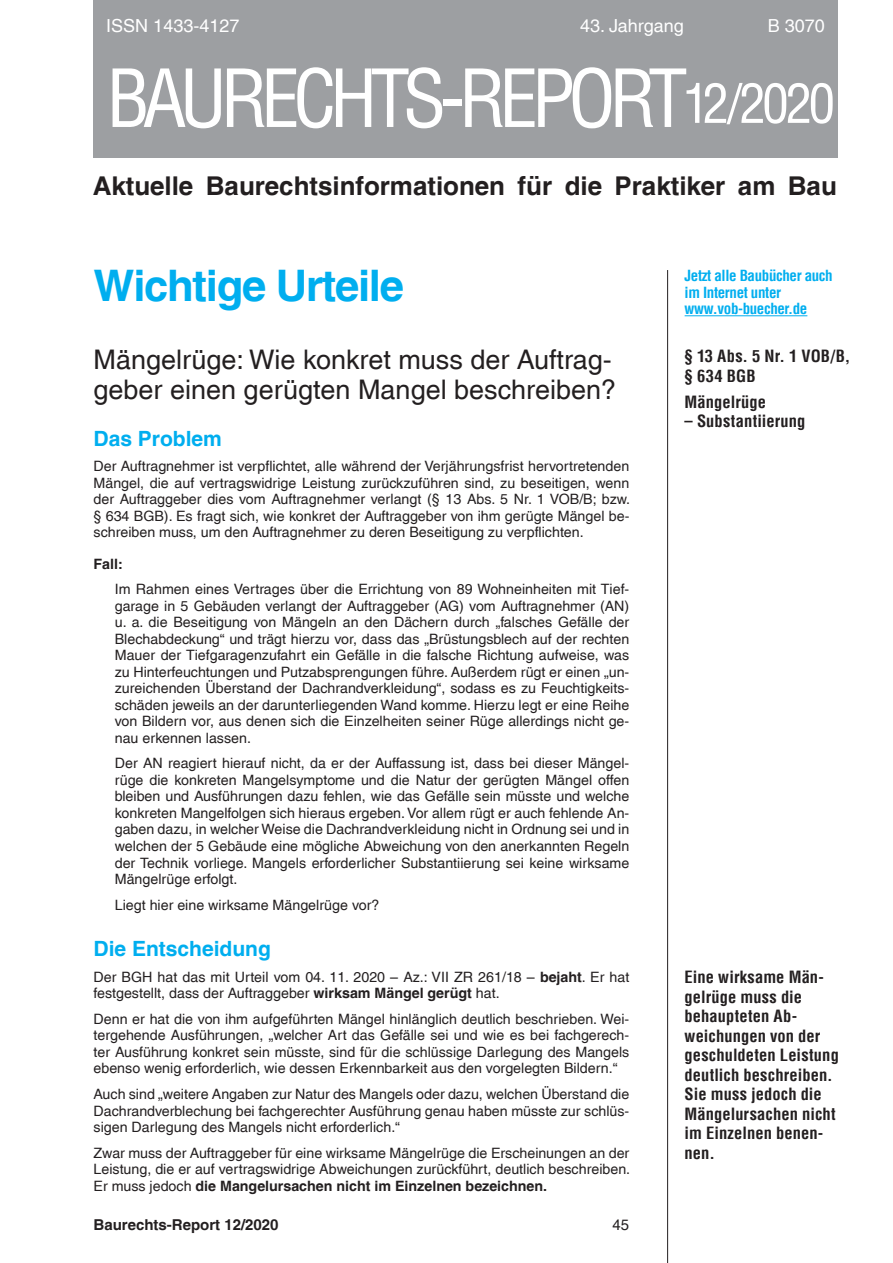
<style>
.page{position:relative;width:893px;height:1263px;background:#fff}
.page>*{position:absolute;margin:0;border:0;box-sizing:border-box;transform-origin:0 0}
.t1{font:condensed 78px "Helvetica LT";letter-spacing:-.09em;color:#fff}
.t2{font:condensed 53.25px "Helvetica LT";letter-spacing:-.07em;color:#fff}
.t3{font:700 43.5px "Helvetica";letter-spacing:-.03em;color:#00aeef}
.t4{font:27px/30px "Helvetica";color:#231f20}
.t5{font:700 25.8px "Helvetica";color:#231f20}
.t6{font:700 21px "Helvetica";color:#00aeef}
.t7{font:18px "Helvetica";color:#fff}
.t8{font:700 condensed 16.5px/19.5px "Helvetica LT";letter-spacing:.005em;color:#231f20}
.t9{font:700 condensed 15px/16.5px "Helvetica LT";letter-spacing:-.025em;color:#00aeef}
.t10{font:700 15px "Helvetica";color:#231f20}
.t11{font:15px "Helvetica";color:#231f20}
.t12{font:14.25px/16.5px "Helvetica";color:#231f20;text-align:justify}
.t13{font:700 14.25px "Helvetica";color:#231f20}
.s1{font-weight:700}
</style>
<div class="page">
<hr style="left:667px;top:270px;width:1px;height:993px;background:#231f20">
<div style="left:93px;top:0;width:744px;height:157px;background:#9d9fa2"></div>
<hr style="left:685px;top:315px;width:122px;height:1px;background:#00aeef">
<p class="t7" style="left:106px;top:15px;width:135px">ISSN 1433-4127</p>
<p class="t7" style="left:580px;top:15px;width:105px">43. Jahrgang</p>
<p class="t7" style="left:768px;top:15px;width:59px">B 3070</p>
<h1 class="t1" style="left:106px;top:50px;width:582px">BAURECHTS-REPORT</h1>
<h2 class="t2" style="left:683px;top:70px;width:154px">12/2020</h2>
<h3 class="t5" style="left:93px;top:170px;width:746px">Aktuelle Baurechtsinformationen für die Praktiker am Bau</h3>
<h3 class="t3" style="left:94px;top:259px;width:312px">Wichtige Urteile</h3>
<h3 class="t4" style="left:94px;top:345px;width:524px">Mängelrüge: Wie konkret muss der Auftrag&shy;geber einen gerügten Mangel beschreiben?</h3>
<h3 class="t6" style="left:94px;top:425px;width:130px">Das Problem</h3>
<p class="t12" style="left:94px;top:458px;width:538px">Der Auftragnehmer ist verpflichtet, alle während der Verjährungsfrist hervortretenden Mängel, die auf vertragswidrige Leistung zurückzuführen sind, zu beseitigen, wenn der Auftraggeber dies vom Auftragnehmer verlangt (§ 13 Abs. 5 Nr. 1 VOB/B; bzw. § 634 BGB). Es fragt sich, wie konkret der Auftraggeber von ihm gerügte Mängel be&shy;schreiben muss, um den Auftragnehmer zu deren Beseitigung zu verpflichten.</p>
<p class="t13" style="left:94px;top:555px;width:31px">Fall:</p>
<p class="t12" style="left:115px;top:581px;width:516px">Im Rahmen eines Vertrages über die Errichtung von 89 Wohneinheiten mit Tief&shy;garage in 5 Gebäuden verlangt der Auftraggeber (AG) vom Auftragnehmer (AN) u. a. die Beseitigung von Mängeln an den Dächern durch „falsches Gefälle der Blechabdeckung“ und trägt hierzu vor, dass das „Brüstungsblech auf der rechten Mauer der Tiefgaragenzufahrt ein Gefälle in die falsche Richtung aufweise, was zu Hinterfeuchtungen und Putzabsprengungen führe. Außerdem rügt er einen „un&shy;zureichenden Überstand der Dachrandverkleidung“, sodass es zu Feuchtigkeits&shy;schäden jeweils an der darunterliegenden Wand komme. Hierzu legt er eine Reihe von Bildern vor, aus denen sich die Einzelheiten seiner Rüge allerdings nicht ge&shy;nau erkennen lassen.</p>
<p class="t12" style="left:115px;top:755px;width:516px">Der AN reagiert hierauf nicht, da er der Auffassung ist, dass bei dieser Mängel&shy;rüge die konkreten Mangelsymptome und die Natur der gerügten Mängel offen bleiben und Ausführungen dazu fehlen, wie das Gefälle sein müsste und welche konkreten Mangelfolgen sich hieraus ergeben. Vor allem rügt er auch fehlende An&shy;gaben dazu, in welcher Weise die Dachrandverkleidung nicht in Ordnung sei und in welchen der 5 Gebäude eine mögliche Abweichung von den anerkannten Regeln der Technik vorliege. Mangels erforderlicher Substantiierung sei keine wirksame Mängelrüge erfolgt.</p>
<p class="t12" style="left:115px;top:896px;width:266px">Liegt hier eine wirksame Mängelrüge vor?</p>
<h3 class="t6" style="left:94px;top:936px;width:179px">Die Entscheidung</h3>
<p class="t12" style="left:94px;top:968px;width:537px">Der BGH hat das mit Urteil vom 04. 11. 2020 – Az.: VII ZR 261/18 – <span class="s1">bejaht</span>. Er hat festgestellt, dass der Auftraggeber <span class="s1">wirksam Mängel gerügt</span> hat.</p>
<p class="t12" style="left:94px;top:1010px;width:537px">Denn er hat die von ihm aufgeführten Mängel hinlänglich deutlich beschrieben. Wei&shy;tergehende Ausführungen, „welcher Art das Gefälle sei und wie es bei fachgerech&shy;ter Ausführung konkret sein müsste, sind für die schlüssige Darlegung des Mangels ebenso wenig erforderlich, wie dessen Erkennbarkeit aus den vorgelegten Bildern.“</p>
<p class="t12" style="left:94px;top:1086px;width:537px">Auch sind „weitere Angaben zur Natur des Mangels oder dazu, welchen Überstand die Dachrandverblechung bei fachgerechter Ausführung genau haben müsste zur schlüs&shy;sigen Darlegung des Mangels nicht erforderlich.“</p>
<p class="t12" style="left:94px;top:1144px;width:538px">Zwar muss der Auftraggeber für eine wirksame Mängelrüge die Erscheinungen an der Leistung, die er auf vertragswidrige Abweichungen zurückführt, deutlich beschreiben.<br>Er muss jedoch <span class="s1">die Mangelursachen nicht im Einzelnen bezeichnen.</span></p>
<p class="t10" style="left:94px;top:1215px;width:187px">Baurechts-Report 12/2020</p>
<p class="t11" style="left:612px;top:1215px;width:18px">45</p>
<p class="t9" style="left:685px;top:267px;width:150px">Jetzt alle Baubücher auch im Internet unter www.vob-buecher.de</p>
<p class="t8" style="left:685px;top:346px;width:167px">§ 13 Abs. 5 Nr. 1 VOB/B, § 634 BGB</p>
<p class="t8" style="left:685px;top:392px;width:83px">Mängelrüge</p>
<p class="t8" style="left:685px;top:411px;width:122px">– Substantiierung</p>
<p class="t8" style="left:685px;top:967px;width:156px">Eine wirksame Män&shy;gelrüge muss die behaupteten Ab&shy;weichungen von der geschuldeten Leistung deutlich beschreiben.<br>Sie muss jedoch die<br>Mängelursachen nicht im Einzelnen benen&shy;nen.</p>
</div>
